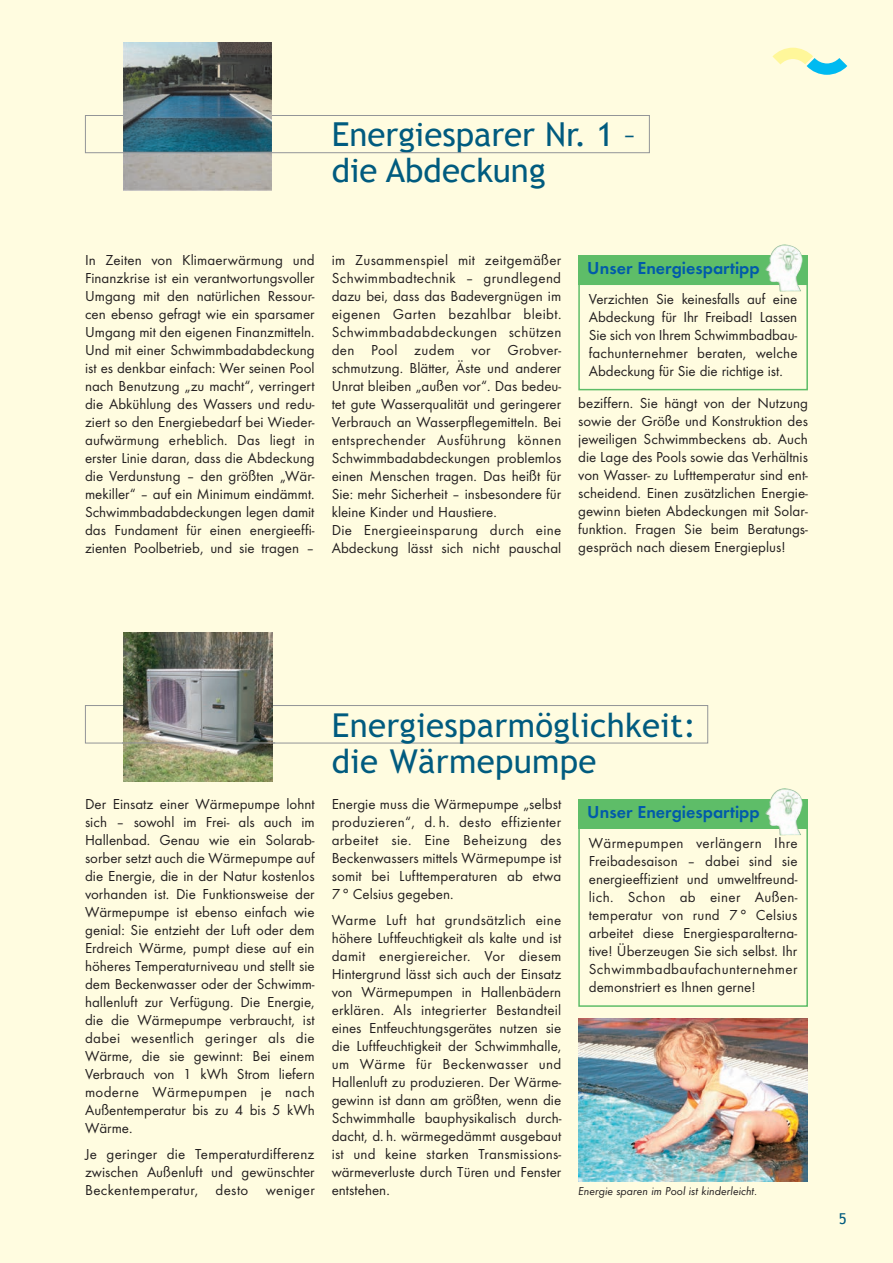
<style>
.page{position:relative;width:893px;height:1263px;background:#fffce0}
.page>*{position:absolute;margin:0;border:0;box-sizing:border-box;transform-origin:0 0}
.t1{font:33px/36px "Trebuchet MS";letter-spacing:.01em;color:#005b7f}
.t2{font:600 18px "Futura T";color:#015aaa}
.t3{font:15px/18px "Futura T";color:#231f20;text-align:justify}
.t4{font:15px "Trebuchet MS";color:#005b7f}
.t5{font:italic 12px "Futura T";color:#231f20}
</style>
<div class="page">
<svg style="left:772px;top:48px;width:75px;height:27px"></svg>
<div style="left:578px;top:283px;width:230px;height:107px;border:2px solid #5ebd68"></div>
<div style="left:578px;top:255px;width:230px;height:30px;background:#5ebd68"></div>
<img style="left:765px;top:244px;width:37px;height:47px">
<div style="left:578px;top:827px;width:230px;height:180px;border:2px solid #5ebd68"></div>
<div style="left:578px;top:799px;width:230px;height:30px;background:#5ebd68"></div>
<div style="left:85px;top:705px;width:623px;height:38px;border:1px solid #939598"></div>
<img style="left:123px;top:633px;width:149px;height:149px">
<img style="left:765px;top:788px;width:37px;height:47px">
<img style="left:578px;top:1019px;width:230px;height:162px">
<hr style="left:122px;top:742px;width:153px;height:1px;background:#939598">
<svg style="left:123px;top:43px;width:149px;height:148px;background:#697b80"></svg>
<div style="left:85px;top:115px;width:565px;height:38px;border:1px solid #939598"></div>
<h1 class="t1" style="left:332px;top:117px;width:306px">Energiesparer Nr. 1 – die Abdeckung</h1>
<p class="t3" style="left:85px;top:251px;width:231px">In Zeiten von Klimaerwärmung und Finanzkrise ist ein verantwortungsvoller Umgang mit den natürlichen Ressour - cen ebenso gefragt wie ein sparsamer Umgang mit den eigenen Finanzmitteln.<br>Und mit einer Schwimmbadabdeckung ist es denkbar einfach: Wer seinen Pool nach Benutzung „zu macht“, verringert die Abkühlung des Wassers und redu&shy;ziert so den Energiebedarf bei Wieder - aufwärmung erheblich. Das liegt in erster Linie daran, dass die Abdeckung die Verdunstung – den größten „Wär - me killer“ – auf ein Minimum eindämmt.<br>Schwimmbadabdeckungen legen damit das Fundament für einen energieeffi&shy;zienten Poolbetrieb, und sie tragen –</p>
<p class="t3" style="left:332px;top:251px;width:231px;text-align:left">im Zusammenspiel mit zeitgemäßer Schwimm badtechnik – grundlegend dazu bei, dass das Badevergnügen im eigenen Garten bezahlbar bleibt.<br>Schwimmbadab deckungen schützen den Pool zudem vor Grobver - schmutzung. Blätter, Äste und anderer Unrat bleiben „außen vor“. Das bedeu&shy;tet gute Wasserqualität und geringerer Verbrauch an Wasser pflegemitteln. Bei entsprechender Ausführung können Schwimmbadab deckungen problemlos einen Menschen tragen. Das heißt für Sie: mehr Sicherheit – insbesondere für kleine Kinder und Haustiere.<br>Die Energieeinsparung durch eine Abdeckung lässt sich nicht pauschal</p>
<p class="t2" style="left:587px;top:257px;width:174px">Unser Energiespartipp</p>
<p class="t3" style="left:589px;top:290px;width:210px">Verzichten Sie keinesfalls auf eine Abdeckung für Ihr Freibad! Lassen Sie sich von Ihrem Schwimmbad bau - fachunternehmer beraten, welche Abdeckung für Sie die richtige ist.</p>
<p class="t3" style="left:578px;top:394px;width:231px">beziffern. Sie hängt von der Nutzung sowie der Größe und Konstruktion des jeweiligen Schwimmbeckens ab. Auch die Lage des Pools sowie das Verhältnis von Wasser- zu Lufttemperatur sind ent&shy;scheidend. Einen zusätzlichen Energie - gewinn bieten Abdeckungen mit Solar - funktion. Fragen Sie beim Beratungs - gespräch nach diesem Energieplus!</p>
<p class="t3" style="left:85px;top:795px;width:231px">Der Einsatz einer Wärmepumpe lohnt sich – sowohl im Frei- als auch im Hallenbad. Genau wie ein Solar ab - sorber setzt auch die Wärmepumpe auf die Energie, die in der Natur kostenlos vorhanden ist. Die Funktionsweise der Wärmepumpe ist ebenso einfach wie genial: Sie entzieht der Luft oder dem Erdreich Wärme, pumpt diese auf ein höheres Temperaturniveau und stellt sie dem Beckenwasser oder der Schwimm - hallenluft zur Verfügung. Die Energie, die die Wärme pumpe verbraucht, ist dabei wesentlich geringer als die Wärme, die sie gewinnt: Bei einem Verbrauch von 1 kWh Strom liefern moderne Wärme pumpen je nach Außentemperatur bis zu 4 bis 5 kWh Wärme.</p>
<p class="t3" style="left:85px;top:1144px;width:231px">Je geringer die Temperaturdifferenz zwischen Außenluft und gewünschter Beckentemperatur, desto weniger</p>
<h1 class="t1" style="left:332px;top:707px;width:366px">Energiesparmöglichkeit: die Wärmepumpe</h1>
<p class="t3" style="left:332px;top:795px;width:231px">Energie muss die Wärmepumpe „selbst produzieren“, d. h. desto effizienter arbeitet sie. Eine Beheizung des Beckenwassers mittels Wärmepumpe ist somit bei Luft temperaturen ab etwa 7 ° Celsius gegeben.</p>
<p class="t3" style="left:332px;top:910px;width:231px">Warme Luft hat grundsätzlich eine höhere Luftfeuchtigkeit als kalte und ist damit energiereicher. Vor diesem Hinter grund lässt sich auch der Einsatz von Wärmepumpen in Hallenbädern erklären. Als integrierter Bestandteil eines Entfeuchtungsgerätes nutzen sie die Luftfeuchtigkeit der Schwimmhalle, um Wärme für Beckenwasser und Hallenluft zu produzieren. Der Wärme - gewinn ist dann am größten, wenn die Schwimmhalle bauphysikalisch durch&shy;dacht, d. h. wärmegedämmt ausgebaut ist und keine starken Transmissions - wärmeverluste durch Türen und Fenster entstehen.</p>
<p class="t2" style="left:587px;top:801px;width:174px">Unser Energiespartipp</p>
<p class="t3" style="left:589px;top:834px;width:210px">Wärmepumpen verlängern Ihre Freibadesaison – dabei sind sie energieeffizient und umweltfreund&shy;lich. Schon ab einer Außen - temperatur von rund 7 ° Celsius arbeitet diese Energiesparalterna - tive! Überzeugen Sie sich selbst. Ihr Schwimmbadbaufach unternehmer demonstriert es Ihnen gerne!</p>
<p class="t5" style="left:578px;top:1183px;width:180px">Energie sparen im Pool ist kinderleicht.</p>
<p class="t4" style="left:839px;top:1210px;width:9px">5</p>
</div>
